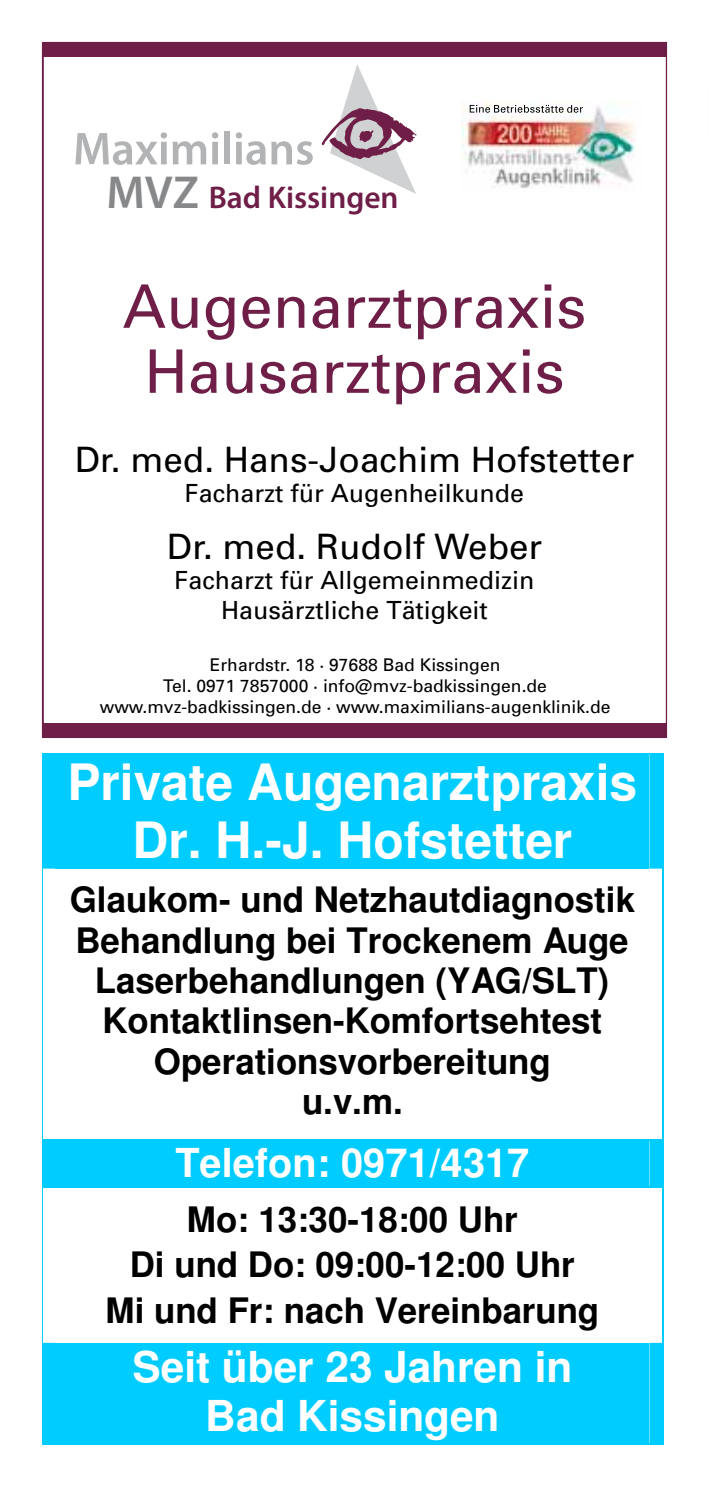
<style>
.page{position:relative;width:709px;height:1489px;background:#fff}
.page>*{position:absolute;margin:0;border:0;box-sizing:border-box;transform-origin:0 0}
.t1{font:60px/65px "Univers";color:#6e1e47;text-align:center}
.t2{font:700 50px/57.2px "Helvetica";color:#fff;text-align:center}
.t3{font:700 42.5px/49px "Helvetica";color:#fff;text-align:center}
.t4{font:700 40px "Helvetica";color:#fff}
.t5{font:700 35px/40.2px "Helvetica";color:#000;text-align:center}
.t6{font:35px "Univers";color:#000}
.t7{font:600 31.5px "Myriad Pro";color:#6e1e47}
.t8{font:25px/30px "Univers";color:#000;text-align:center}
.t9{font:17.5px/21px "Univers";color:#000;text-align:center}
.s1{font-size:46.5px;color:#87888a}
</style>
<div class="page">
<div style="left:43px;top:753px;width:619px;height:115px;background:#0cf"></div>
<div style="left:55px;top:753px;width:594px;height:58px;background:#0cf"></div>
<div style="left:55px;top:811px;width:594px;height:57px;background:#0cf"></div>
<hr style="left:43px;top:752px;width:619px;height:1px;background:#0cf">
<hr style="left:42px;top:753px;width:1px;height:115px;background:#0cf">
<hr style="left:662px;top:753px;width:1px;height:115px;background:#0cf">
<hr style="left:42px;top:874px;width:1px;height:259px;background:#0cf">
<hr style="left:662px;top:874px;width:1px;height:259px;background:#0cf">
<svg style="left:42px;top:1133px;width:621px;height:54px;background:#1cd1ff"></svg>
<hr style="left:42px;top:1187px;width:1px;height:155px;background:#0cf">
<hr style="left:662px;top:1187px;width:1px;height:155px;background:#0cf">
<div style="left:43px;top:1342px;width:619px;height:101px;background:#0cf"></div>
<div style="left:55px;top:1342px;width:594px;height:49px;background:#0cf"></div>
<div style="left:55px;top:1391px;width:594px;height:49px;background:#0cf"></div>
<hr style="left:55px;top:1440px;width:594px;height:3px;background:#0cf">
<hr style="left:42px;top:1342px;width:1px;height:101px;background:#0cf">
<hr style="left:43px;top:1443px;width:619px;height:1px;background:#0cf">
<hr style="left:662px;top:1342px;width:1px;height:101px;background:#0cf">
<div style="left:43px;top:43px;width:623px;height:14px;background:#6e1e47"></div>
<div style="left:43px;top:723px;width:623px;height:14px;background:#6e1e47"></div>
<svg style="left:75px;top:132px;width:92px;height:33px"></svg>
<svg style="left:173px;top:141px;width:33px;height:23px"></svg>
<div style="left:212px;top:142px;width:6px;height:22px;background:#b1b3b4"></div>
<svg style="left:212px;top:132px;width:6px;height:6px"></svg>
<div style="left:224px;top:131px;width:6px;height:33px;background:#b1b3b4"></div>
<svg style="left:236px;top:132px;width:77px;height:33px"></svg>
<svg style="left:322px;top:64px;width:94px;height:130px"></svg>
<img style="left:461px;top:101px;width:174px;height:87px">
<svg style="left:469px;top:105px;width:114px;height:8px"></svg>
<p class="t7" style="left:65px;top:177px;width:335px"><sup>MVZ</sup><span class="s1">MVZ</span> Bad Kissingen</p>
<p class="t7" style="left:167px;top:165px;width:191px">Bad Kissingen</p>
<h1 class="t1" style="left:123px;top:273px;width:465px">Augenarztpraxis<br>Hausarztpraxis</h1>
<p class="t6" style="left:75px;top:438px;width:561px">Dr. med. Hans-Joachim Hofstetter</p>
<p class="t8" style="left:185px;top:478px;width:340px">Facharzt für Augenheilkunde</p>
<p class="t6" style="left:167px;top:524px;width:377px">Dr. med. Rudolf Weber</p>
<p class="t8" style="left:174px;top:564px;width:361px">Facharzt für Allgemeinmedizin<br>Hausärztliche Tätigkeit</p>
<p class="t9" style="left:100px;top:654px;width:512px">Erhardstr. 18 · 97688 Bad Kissingen<br>Tel. 0971 7857000 · info@mvz-badkissingen.de www.mvz-badkissingen.de · www.maximilians-augenklinik.de</p>
<h2 class="t2" style="left:67px;top:758px;width:571px">Private Augenarztpraxis<br>Dr. H.-J. Hofstetter</h2>
<p class="t5" style="left:70px;top:883px;width:567px">Glaukom- und Netzhautdiagnostik<br>Behandlung bei Trockenem Auge<br>Laserbehandlungen (YAG/SLT)<br>Kontaktlinsen-Komfortsehtest<br>Operationsvorbereitung<br>u.v.m.</p>
<p class="t4" style="left:175px;top:1147px;width:355px">Telefon: 0971/4317</p>
<p class="t5" style="left:106px;top:1199px;width:495px;line-height:46px">Mo: 13:30-18:00 Uhr<br>Di und Do: 09:00-12:00 Uhr<br>Mi und Fr: nach Vereinbarung</p>
<p class="t3" style="left:132px;top:1345px;width:441px">Seit über 23 Jahren in<br>Bad Kissingen</p>
</div>
